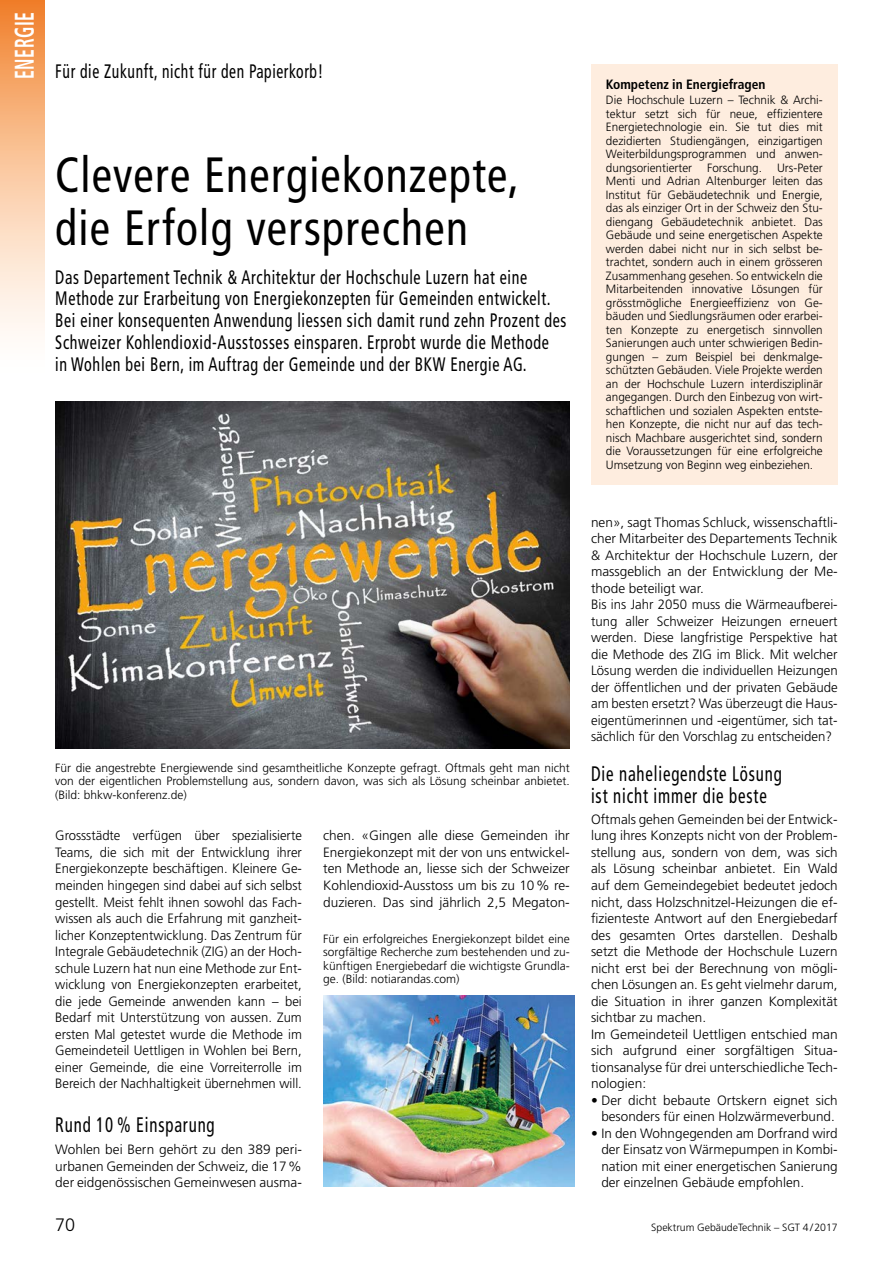
<style>
.page{position:relative;width:893px;height:1263px;background:#fff}
.page>*{position:absolute;margin:0;border:0;box-sizing:border-box;transform-origin:0 0}
.SGT_Haupttitel{font:condensed 49.5px/52.5px "Frutiger";letter-spacing:.03em;color:#000;scale:.92 1}
.t1{font:700 condensed 27px "Frutiger";letter-spacing:.03em;color:#fff;scale:.65 1}
.SGT_ZT-2Zeilen{font:condensed 21px/22.5px "Frutiger";letter-spacing:.05em;color:#000;scale:.8 1}
.SGT_ZT-1Zeile{font:condensed 21px "Frutiger";letter-spacing:.05em;color:#000;scale:.8 1}
.SGT_Lead_OT{font:condensed 19.5px/21.8px "Frutiger";letter-spacing:.04em;color:#000;scale:.82 1}
.SGT_Lead_OT-2{font:condensed 19.5px "Frutiger";letter-spacing:.04em;color:#000;scale:.8 1}
.t2{font:300 18px "Frutiger";color:#000}
.SGT_Grundtext{font:300 13.5px/16.5px "Frutiger";color:#000;text-align:justify}
.SGT_Kästlititel{font:700 condensed 13.5px "Frutiger";color:#000}
.SGT_Kästlitext{font:300 12px/13.5px "Frutiger";color:#000;text-align:justify}
.SGT_Legende{font:300 12px/13.5px "Frutiger";color:#000;text-align:justify}
.t3{font:300 10.5px "Frutiger";color:#000}
</style>
<div class="page">
<div style="left:0;top:0;width:44px;height:377px;background:linear-gradient(to bottom,#f28836,#fff)"></div>
<div style="left:591px;top:64px;width:247px;height:421px;background:#feeddf"></div>
<img style="left:55px;top:402px;width:515px;height:346px">
<img style="left:323px;top:996px;width:251px;height:190px">
<h2 class="t1" style="left:8px;top:79px;width:104px;rotate:-90deg">ENERGIE</h2>
<p class="SGT_Lead_OT-2" style="left:55px;top:60px;width:336px">Für die Zukunft, nicht für den Papierkorb!</p>
<p class="SGT_Haupttitel" style="left:55px;top:149px;width:506px">Clevere Energiekonzepte, die Erfolg versprechen</p>
<p class="SGT_Lead_OT" style="left:55px;top:266px;width:625px">Das Departement Technik &amp; Architektur der Hochschule Luzern hat eine Methode zur Erarbeitung von Energiekonzepten für Gemeinden entwickelt.<br>Bei einer konsequenten Anwendung liessen sich damit rund zehn Prozent des Schweizer Kohlendioxid-Ausstosses einsparen. Erprobt wurde die Methode<br>in Wohlen bei Bern, im Auftrag der Gemeinde und der BKW Energie AG.</p>
<p class="SGT_Legende" style="left:55px;top:761px;width:516px">Für die angestrebte Energiewende sind gesamtheitliche Konzepte gefragt. Oftmals geht man nicht von der eigentlichen Problemstellung aus, sondern davon, was sich als Lösung scheinbar anbietet. (Bild: bhkw-konferenz.de)</p>
<p class="SGT_Grundtext" style="left:55px;top:827px;width:248px">Grossstädte verfügen über spezialisierte Teams, die sich mit der Entwicklung ihrer Energiekonzepte beschäftigen. Kleinere Ge&shy;meinden hingegen sind dabei auf sich selbst gestellt. Meist fehlt ihnen sowohl das Fach&shy;wissen als auch die Erfahrung mit ganzheit&shy;licher Konzeptentwicklung. Das Zentrum für Integrale Gebäudetechnik (ZIG) an der Hoch&shy;schule Luzern hat nun eine Methode zur Ent&shy;wicklung von Energiekonzepten erarbeitet, die jede Gemeinde anwenden kann – bei Bedarf mit Unterstützung von aussen. Zum ersten Mal getestet wurde die Methode im Gemeindeteil Uettligen in Wohlen bei Bern, einer Gemeinde, die eine Vorreiterrolle im Bereich der Nachhaltigkeit übernehmen will.</p>
<p class="SGT_ZT-1Zeile" style="left:55px;top:1112px;width:201px">Rund 10 % Einsparung</p>
<p class="SGT_Grundtext" style="left:55px;top:1141px;width:248px">Wohlen bei Bern gehört zu den 389 peri&shy;urbanen Gemeinden der Schweiz, die 17% der eidgenössischen Gemeinwesen ausma-</p>
<p class="SGT_Grundtext" style="left:323px;top:827px;width:248px">chen. «Gingen alle diese Gemeinden ihr Energiekonzept mit der von uns entwickel&shy;ten Methode an, liesse sich der Schweizer Kohlendioxid-Ausstoss um bis zu 10% re&shy;duzieren. Das sind jährlich 2,5 Megaton-</p>
<p class="SGT_Legende" style="left:323px;top:932px;width:248px">Für ein erfolgreiches Energiekonzept bildet eine sorgfältige Recherche zum bestehenden und zu&shy;künftigen Energiebedarf die wichtigste Grundla&shy;ge. (Bild: notiarandas.com)</p>
<p class="SGT_Kästlititel" style="left:606px;top:76px;width:161px">Kompetenz in Energiefragen</p>
<p class="SGT_Kästlitext" style="left:606px;top:93px;width:218px">Die Hochschule Luzern – Technik &amp; Archi&shy;tektur setzt sich für neue, effizientere Energietechnologie ein. Sie tut dies mit dezidierten Studiengängen, einzigartigen Weiterbildungsprogrammen und anwen&shy;dungsorientierter Forschung. Urs-Peter Menti und Adrian Altenburger leiten das Institut für Gebäudetechnik und Energie, das als einziger Ort in der Schweiz den Stu&shy;diengang Gebäudetechnik anbietet. Das Gebäude und seine energetischen Aspekte werden dabei nicht nur in sich selbst be&shy;trachtet, sondern auch in einem grösseren Zusammenhang gesehen. So entwickeln die Mitarbeitenden innovative Lösungen für grösstmögliche Energieeffizienz von Ge&shy;bäuden und Siedlungsräumen oder erarbei&shy;ten Konzepte zu energetisch sinnvollen Sanierungen auch unter schwierigen Bedin&shy;gungen – zum Beispiel bei denkmalge&shy;schützten Gebäuden. Viele Projekte werden an der Hochschule Luzern interdisziplinär angegangen. Durch den Einbezug von wirt&shy;schaftlichen und sozialen Aspekten entste&shy;hen Konzepte, die nicht nur auf das tech&shy;nisch Machbare ausgerichtet sind, sondern die Voraussetzungen für eine erfolgreiche Umsetzung von Beginn weg einbeziehen.</p>
<p class="SGT_Grundtext" style="left:591px;top:514px;width:248px">nen», sagt Thomas Schluck, wissenschaftli&shy;cher Mitarbeiter des Departements Technik &amp; Architektur der Hochschule Luzern, der massgeblich an der Entwicklung der Me&shy;thode beteiligt war.</p>
<p class="SGT_Grundtext" style="left:591px;top:596px;width:248px">Bis ins Jahr 2050 muss die Wärmeaufberei&shy;tung aller Schweizer Heizungen erneuert werden. Diese langfristige Perspektive hat die Methode des ZIG im Blick. Mit welcher Lösung werden die individuellen Heizungen der öffentlichen und der privaten Gebäude am besten ersetzt? Was überzeugt die Haus&shy;eigentümerinnen und -eigentümer, sich tat&shy;sächlich für den Vorschlag zu entscheiden?</p>
<p class="SGT_ZT-2Zeilen" style="left:591px;top:763px;width:240px">Die naheliegendste Lösung ist nicht immer die beste</p>
<p class="SGT_Grundtext" style="left:591px;top:811px;width:248px">Oftmals gehen Gemeinden bei der Entwick&shy;lung ihres Konzepts nicht von der Problem&shy;stellung aus, sondern von dem, was sich als Lösung scheinbar anbietet. Ein Wald auf dem Gemeindegebiet bedeutet jedoch nicht, dass Holzschnitzel-Heizungen die ef&shy;fizienteste Antwort auf den Energiebedarf des gesamten Ortes darstellen. Deshalb setzt die Methode der Hochschule Luzern nicht erst bei der Berechnung von mögli&shy;chen Lösungen an. Es geht vielmehr darum, die Situation in ihrer ganzen Komplexität sichtbar zu machen.</p>
<p class="SGT_Grundtext" style="left:591px;top:1025px;width:248px">Im Gemeindeteil Uettligen entschied man sich aufgrund einer sorgfältigen Situa&shy;tionsanalyse für drei unterschiedliche Tech&shy;nologien:</p>
<p class="SGT_Grundtext" style="left:591px;top:1091px;width:248px;text-align:center">• Der dicht bebaute Ortskern eignet sich besonders für einen Holzwärmeverbund.</p>
<p class="SGT_Grundtext" style="left:601px;top:1124px;width:238px;text-indent:-10px">• In den Wohngegenden am Dorfrand wird der Einsatz von Wärmepumpen in Kombi&shy;nation mit einer energetischen Sanierung der einzelnen Gebäude empfohlen.</p>
<p class="t2" style="left:55px;top:1215px;width:22px">70</p>
<p class="t3" style="left:651px;top:1221px;width:188px">Spektrum GebäudeTechnik – SGT 4/2017</p>
</div>
